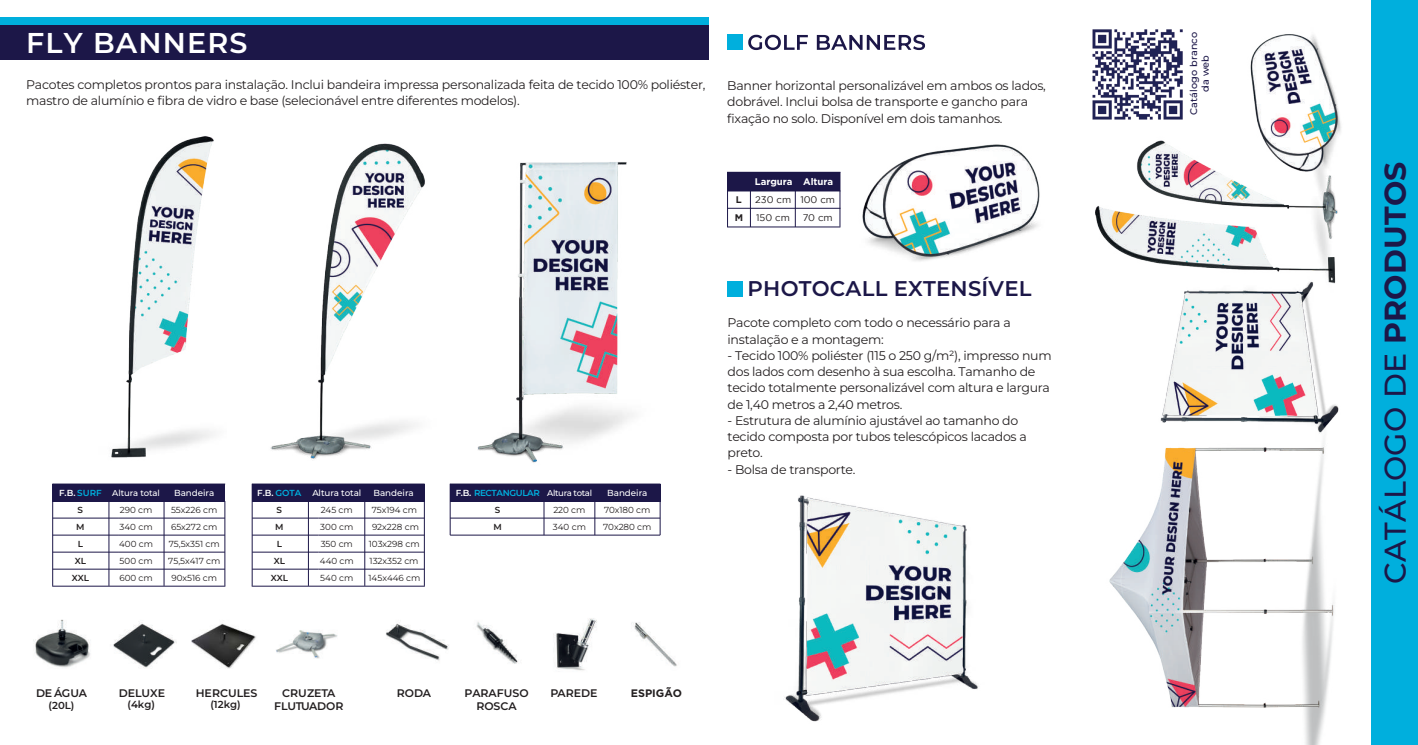
<style>
.page{position:relative;width:1418px;height:745px;background:#fff}
.page>*{position:absolute;margin:0;border:0;box-sizing:border-box;transform-origin:0 0}
.t1{font:100 30px "Montserrat";letter-spacing:.01em;color:#1c1748}
.t2{font:100 28.62px "Montserrat";letter-spacing:.04em;color:#fff}
.t3{font:100 21.25px "Montserrat";letter-spacing:.01em;color:#1c1748}
.t4{font:100 12.5px/16.2px "Montserrat";letter-spacing:-.02em;color:#231f20}
.t5{font:100 11px/13.1px "Montserrat";color:#231f20;text-align:center}
.t6{font:700 10.88px "Gotham";color:#231f20}
.t7{font:100 10.12px "Montserrat";color:#231f20}
.t8{font:100 9.62px/11.6px "Montserrat";letter-spacing:.01em;color:#1c1748;text-align:center}
.t9{font:9.62px "Gotham";color:#231f20}
.t10{font:700 9.62px "Gotham";color:#fff}
.t11{font:700 9.62px "Gotham";color:#231f20}
.t12{font:100 8.75px/17px "Montserrat";color:#231f20;text-align:center}
.t13{font:100 8.75px "Montserrat";color:#fff}
.t14{font:100 8.75px "Montserrat";letter-spacing:-.04em;color:#00afdd}
.t15{font:100 8.5px "Montserrat";letter-spacing:-.01em;color:#fff}
.s1{font-size:8.75px}
.s2{font-size:8.75px;color:#00afdd}
.s3{color:#00afdd}
.s4{color:#fff}
.s5{font-size:8.5px;color:#fff}
</style>
<div class="page">
<svg style="left:748px;top:35px;width:59px;height:15px"></svg>
<svg style="left:816px;top:35px;width:109px;height:15px"></svg>
<div style="left:727px;top:35px;width:15px;height:15px;background:#00afdd"></div>
<div style="left:727px;top:281px;width:15px;height:15px;background:#00afdd"></div>
<img style="left:270px;top:143px;width:155px;height:316px">
<img style="left:784px;top:495px;width:195px;height:227px">
<div style="left:1371px;top:0;width:46px;height:744px;background:#00afdd"></div>
<div style="left:252px;top:483px;width:172px;height:17px;background:#1c1748"></div>
<hr style="left:252px;top:500px;width:66px;height:1px;background:#1c1748">
<hr style="left:318px;top:500px;width:106px;height:1px;background:#1c1748">
<hr style="left:252px;top:517px;width:66px;height:1px;background:#1c1748">
<hr style="left:318px;top:517px;width:106px;height:1px;background:#1c1748">
<hr style="left:252px;top:534px;width:66px;height:1px;background:#1c1748">
<hr style="left:318px;top:534px;width:106px;height:1px;background:#1c1748">
<hr style="left:252px;top:551px;width:66px;height:1px;background:#1c1748">
<hr style="left:318px;top:551px;width:106px;height:1px;background:#1c1748">
<hr style="left:252px;top:568px;width:66px;height:1px;background:#1c1748">
<hr style="left:318px;top:568px;width:106px;height:1px;background:#1c1748">
<hr style="left:308px;top:500px;width:1px;height:85px;background:#1c1748">
<hr style="left:252px;top:483px;width:1px;height:102px;background:#1c1748">
<hr style="left:364px;top:500px;width:1px;height:85px;background:#1c1748">
<hr style="left:424px;top:500px;width:1px;height:85px;background:#1c1748">
<hr style="left:252px;top:585px;width:172px;height:1px;background:#1c1748">
<div style="left:53px;top:483px;width:172px;height:17px;background:#1c1748"></div>
<hr style="left:53px;top:500px;width:66px;height:1px;background:#1c1748">
<hr style="left:119px;top:500px;width:106px;height:1px;background:#1c1748">
<hr style="left:53px;top:517px;width:66px;height:1px;background:#1c1748">
<hr style="left:119px;top:517px;width:106px;height:1px;background:#1c1748">
<hr style="left:53px;top:534px;width:66px;height:1px;background:#1c1748">
<hr style="left:119px;top:534px;width:106px;height:1px;background:#1c1748">
<hr style="left:53px;top:551px;width:66px;height:1px;background:#1c1748">
<hr style="left:119px;top:551px;width:106px;height:1px;background:#1c1748">
<hr style="left:53px;top:568px;width:66px;height:1px;background:#1c1748">
<hr style="left:119px;top:568px;width:106px;height:1px;background:#1c1748">
<hr style="left:109px;top:500px;width:1px;height:85px;background:#1c1748">
<hr style="left:52px;top:483px;width:1px;height:102px;background:#1c1748">
<hr style="left:164px;top:500px;width:1px;height:85px;background:#1c1748">
<hr style="left:224px;top:500px;width:1px;height:85px;background:#1c1748">
<hr style="left:53px;top:585px;width:172px;height:1px;background:#1c1748">
<div style="left:450px;top:483px;width:210px;height:17px;background:#1c1748"></div>
<hr style="left:450px;top:500px;width:210px;height:1px;background:#1c1748">
<hr style="left:450px;top:517px;width:210px;height:1px;background:#1c1748">
<hr style="left:450px;top:534px;width:210px;height:1px;background:#1c1748">
<hr style="left:543px;top:500px;width:1px;height:34px;background:#1c1748">
<hr style="left:450px;top:483px;width:1px;height:51px;background:#1c1748">
<hr style="left:594px;top:500px;width:1px;height:34px;background:#1c1748">
<hr style="left:660px;top:500px;width:1px;height:34px;background:#1c1748">
<img style="left:111px;top:136px;width:103px;height:322px">
<img style="left:553px;top:618px;width:44px;height:53px">
<img style="left:386px;top:623px;width:63px;height:38px">
<img style="left:276px;top:630px;width:62px;height:29px">
<img style="left:631px;top:622px;width:46px;height:45px">
<img style="left:109px;top:610px;width:68px;height:67px;border-radius:34px">
<img style="left:476px;top:622px;width:42px;height:42px">
<img style="left:33px;top:619px;width:57px;height:49px">
<img style="left:191px;top:610px;width:67px;height:67px;border-radius:34px">
<img style="left:1095px;top:206px;width:240px;height:55px">
<img style="left:1109px;top:460px;width:226px;height:284px">
<img style="left:1127px;top:140px;width:211px;height:112px">
<img style="left:1147px;top:259px;width:192px;height:201px">
<img style="left:1237px;top:34px;width:104px;height:151px">
<img style="left:862px;top:144px;width:178px;height:117px">
<div style="left:0;top:18px;width:709px;height:42px;background:#1c1748"></div>
<div style="left:727px;top:172px;width:113px;height:19px;background:#1c1748"></div>
<hr style="left:727px;top:208px;width:113px;height:1px;background:#1c1748">
<hr style="left:795px;top:191px;width:1px;height:36px;background:#1c1748">
<hr style="left:750px;top:172px;width:1px;height:55px;background:#1c1748">
<hr style="left:727px;top:172px;width:1px;height:55px;background:#1c1748">
<hr style="left:839px;top:172px;width:1px;height:54px;background:#1c1748">
<hr style="left:727px;top:226px;width:113px;height:1px;background:#1c1748">
<div style="left:0;top:18px;width:709px;height:7px;background:#00afdd"></div>
<img style="left:454px;top:162px;width:200px;height:322px">
<img style="left:1092px;top:29px;width:91px;height:91px">
<h2 class="t2" style="left:26px;top:24px;width:223px">FLY BANNERS</h2>
<p class="t4" style="left:26px;top:76px;width:680px">Pacotes completos prontos para instalação. Inclui bandeira impressa personalizada feita de tecido 100% poliéster, mastro de alumínio e fibra de vidro e base (selecionável entre diferentes modelos).</p>
<p class="t15" style="left:59px;top:487px;width:102px"><span class="s1">F.B.</span> <span class="s2">SURF</span> Altura total</p>
<p class="t13" style="left:174px;top:487px;width:42px">Bandeira</p>
<p class="t12" style="left:78px;top:501px;width:7px">S</p>
<p class="t12" style="left:120px;top:501px;width:34px">290 cm</p>
<p class="t12" style="left:76px;top:518px;width:10px">M</p>
<p class="t12" style="left:120px;top:518px;width:35px">340 cm</p>
<p class="t12" style="left:78px;top:535px;width:7px">L</p>
<p class="t12" style="left:119px;top:535px;width:35px">400 cm</p>
<p class="t12" style="left:75px;top:552px;width:13px">XL</p>
<p class="t12" style="left:120px;top:552px;width:35px">500 cm</p>
<p class="t12" style="left:72px;top:569px;width:19px">XXL</p>
<p class="t12" style="left:119px;top:569px;width:35px">600 cm</p>
<p class="t12" style="left:168px;top:501px;width:54px">55x226 cm<br>65x272 cm<br>75,5x351 cm<br>75,5x417 cm<br>90x516 cm</p>
<p class="t13" style="left:257px;top:487px;width:106px">F.B. <span class="s3">GOTA</span> Altura total</p>
<p class="t13" style="left:373px;top:487px;width:42px">Bandeira</p>
<p class="t12" style="left:276px;top:501px;width:7px">S</p>
<p class="t12" style="left:321px;top:501px;width:33px">245 cm</p>
<p class="t12" style="left:275px;top:518px;width:10px">M</p>
<p class="t12" style="left:320px;top:518px;width:35px">300 cm</p>
<p class="t12" style="left:277px;top:535px;width:7px">L</p>
<p class="t12" style="left:321px;top:535px;width:34px">350 cm</p>
<p class="t12" style="left:274px;top:552px;width:13px">XL</p>
<p class="t12" style="left:320px;top:552px;width:35px">440 cm</p>
<p class="t12" style="left:271px;top:569px;width:19px">XXL</p>
<p class="t12" style="left:320px;top:569px;width:35px">540 cm</p>
<p class="t12" style="left:368px;top:501px;width:53px">75x194 cm<br>92x228 cm<br>103x298 cm<br>132x352 cm<br>145x446 cm</p>
<p class="t14" style="left:456px;top:487px;width:138px"><span class="s4">F.B.</span> RECTANGULAR <span class="s5">Altura total</span></p>
<p class="t13" style="left:607px;top:487px;width:42px">Bandeira</p>
<p class="t12" style="left:495px;top:501px;width:7px">S</p>
<p class="t12" style="left:553px;top:501px;width:34px">220 cm</p>
<p class="t12" style="left:493px;top:518px;width:10px">M</p>
<p class="t12" style="left:553px;top:518px;width:35px">340 cm</p>
<p class="t12" style="left:603px;top:501px;width:50px;text-align:left">70x180 cm<br>70x280 cm</p>
<p class="t4" style="left:727px;top:77px;width:320px">Banner horizontal personalizável em ambos os lados, dobrável. Inclui bolsa de transporte e gancho para fixação no solo. Disponível em dois tamanhos.</p>
<p class="t10" style="left:803px;top:176px;width:32px">Altura</p>
<p class="t9" style="left:800px;top:194px;width:36px">100 cm</p>
<p class="t10" style="left:754px;top:176px;width:39px">Largura</p>
<p class="t11" style="left:736px;top:194px;width:7px">L</p>
<p class="t9" style="left:755px;top:194px;width:38px">230 cm</p>
<p class="t11" style="left:734px;top:212px;width:10px">M</p>
<p class="t9" style="left:756px;top:212px;width:35px">150 cm</p>
<p class="t9" style="left:802px;top:212px;width:31px">70 cm</p>
<h3 class="t3" style="left:747px;top:274px;width:285px">PHOTOCALL EXTENSÍVEL</h3>
<p class="t4" style="left:727px;top:314px;width:285px">Pacote completo com todo o necessário para a instalação e a montagem:</p>
<p class="t4" style="left:727px;top:346px;width:325px">- Tecido 100% poliéster (115 o 250 g/m²), impresso num dos lados com desenho à sua escolha. Tamanho de tecido totalmente personalizável com altura e largura de 1,40 metros a 2,40 metros.</p>
<p class="t4" style="left:727px;top:411px;width:301px">- Estrutura de alumínio ajustável ao tamanho do tecido composta por tubos telescópicos lacados a preto.</p>
<p class="t4" style="left:727px;top:460px;width:129px">- Bolsa de transporte.</p>
<p class="t5" style="left:36px;top:685px;width:52px">DE ÁGUA</p>
<p class="t7" style="left:49px;top:698px;width:27px">(20L)</p>
<p class="t5" style="left:119px;top:685px;width:48px">DELUXE</p>
<p class="t7" style="left:128px;top:697px;width:29px">(4kg)</p>
<p class="t5" style="left:196px;top:685px;width:63px">HERCULES</p>
<p class="t7" style="left:210px;top:697px;width:32px">(12kg)</p>
<p class="t5" style="left:282px;top:685px;width:55px">CRUZETA</p>
<p class="t5" style="left:397px;top:685px;width:36px">RODA</p>
<p class="t5" style="left:550px;top:685px;width:49px">PAREDE</p>
<p class="t6" style="left:631px;top:686px;width:53px">ESPIGÃO</p>
<p class="t5" style="left:274px;top:699px;width:71px">FLUTUADOR</p>
<p class="t5" style="left:464px;top:685px;width:66px">PARAFUSO<br>ROSCA</p>
<p class="t8" style="left:1187px;top:115px;width:84px;rotate:-90deg">Catálogo branco da web</p>
<h1 class="t1" style="left:1374px;top:583px;width:424px;rotate:-90deg">CATÁLOGO DE PRODUTOS</h1>
</div>
